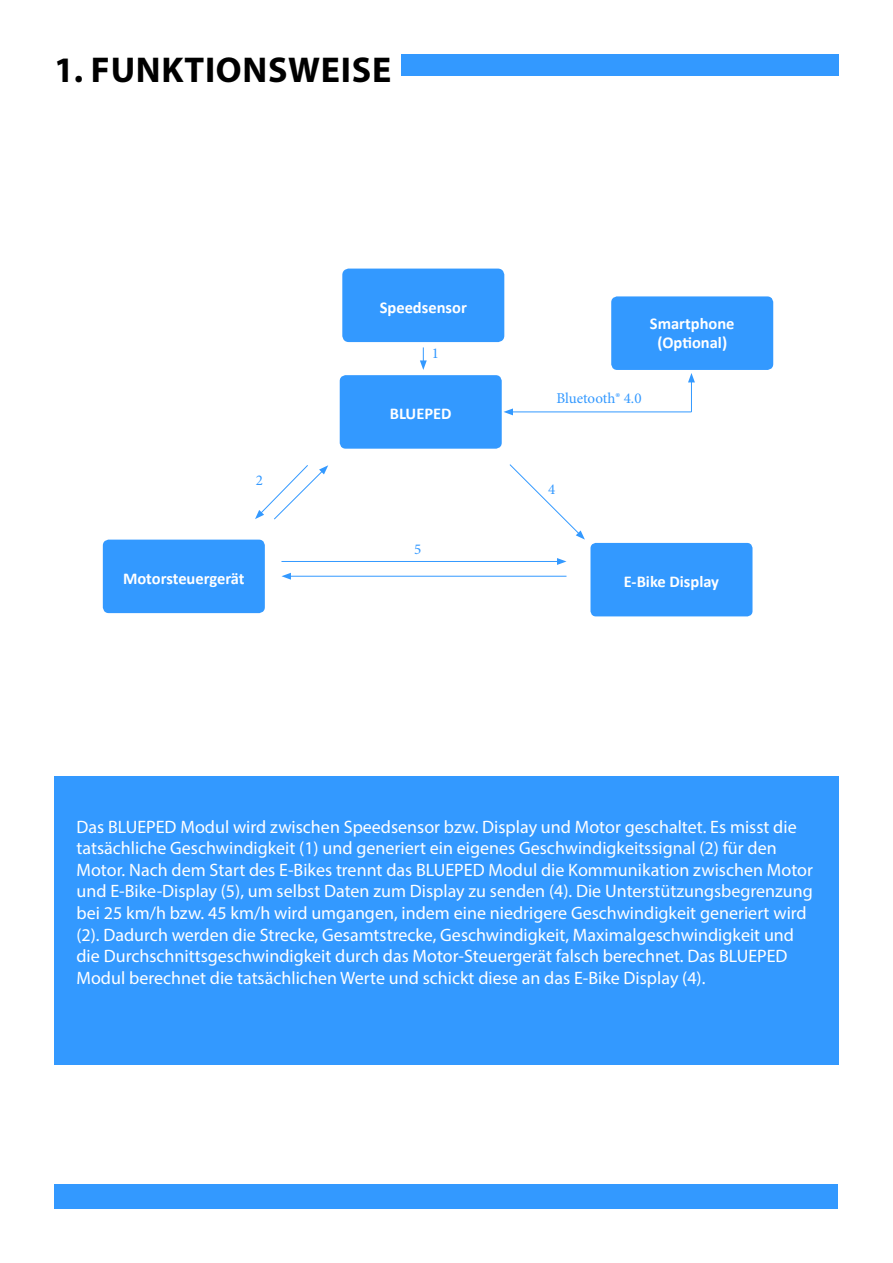
<style>
.page{position:relative;width:893px;height:1263px;background:#fff}
.page>*{position:absolute;margin:0;border:0;box-sizing:border-box;transform-origin:0 0}
.t1{font:700 36px "Myriad Pro";letter-spacing:.02em;color:#000}
.t2{font:18px/21.6px "Myriad Pro";color:#fff}
.t3{font:700 16.5px/19.8px "Calibri";color:#fff;text-align:center}
.t4{font:15px "Minion Pro";letter-spacing:-.005em;color:#39f}
</style>
<div class="page">
<div style="left:54px;top:1185px;width:783px;height:24px;background:#39f"></div>
<div style="left:401px;top:54px;width:438px;height:21px;background:#39f"></div>
<div style="left:54px;top:776px;width:785px;height:289px;background:#39f"></div>
<div style="left:342px;top:269px;width:162px;height:73px;background:#39f;border-radius:7px"></div>
<div style="left:340px;top:375px;width:162px;height:74px;background:#39f;border-radius:6px"></div>
<div style="left:103px;top:540px;width:162px;height:73px;background:#39f;border-radius:6px"></div>
<div style="left:590px;top:543px;width:162px;height:73px;background:#39f;border-radius:5px"></div>
<div style="left:611px;top:296px;width:162px;height:74px;background:#39f;border-radius:6px"></div>
<hr style="left:281px;top:561px;width:278px;height:1px;background:#39f">
<svg style="left:557px;top:558px;width:9px;height:7px"></svg>
<hr style="left:289px;top:576px;width:277px;height:1px;background:#39f">
<svg style="left:281px;top:573px;width:10px;height:7px"></svg>
<svg style="left:509px;top:464px;width:76px;height:76px"></svg>
<svg style="left:420px;top:347px;width:7px;height:23px"></svg>
<hr style="left:511px;top:411px;width:180px;height:1px;background:#39f">
<svg style="left:503px;top:408px;width:10px;height:7px"></svg>
<hr style="left:691px;top:380px;width:1px;height:32px;background:#39f">
<svg style="left:688px;top:373px;width:7px;height:9px"></svg>
<svg style="left:255px;top:465px;width:73px;height:55px"></svg>
<p class="t1" style="left:54px;top:46px;width:339px">1. FUNKTIONSWEISE</p>
<p class="t4" style="left:256px;top:470px;width:9px">2</p>
<p class="t3" style="left:380px;top:297px;width:89px">Speedsensor</p>
<p class="t4" style="left:432px;top:343px;width:9px">1</p>
<p class="t3" style="left:390px;top:403px;width:63px">BLUEPED</p>
<p class="t4" style="left:414px;top:539px;width:9px">5</p>
<p class="t3" style="left:650px;top:313px;width:86px">Smartphone (Optional)</p>
<p class="t4" style="left:556px;top:388px;width:87px">Bluetooth® 4.0</p>
<p class="t4" style="left:548px;top:479px;width:9px">4</p>
<p class="t3" style="left:123px;top:568px;width:123px">Motorsteuergerät</p>
<p class="t3" style="left:624px;top:571px;width:97px">E-Bike Display</p>
<p class="t2" style="left:76px;top:815px;width:738px">Das BLUEPED Modul wird zwischen Speedsensor bzw. Display und Motor geschaltet. Es misst die tatsächliche Geschwindigkeit (1) und generiert ein eigenes Geschwindigkeitssignal (2) für den Motor. Nach dem Start des E-Bikes trennt das BLUEPED Modul die Kommunikation zwischen Motor und E-Bike-Display (5), um selbst Daten zum Display zu senden (4). Die Unterstützungsbegrenzung bei 25 km/h bzw. 45 km/h wird umgangen, indem eine niedrigere Geschwindigkeit generiert wird (2). Dadurch werden die Strecke, Gesamtstrecke, Geschwindigkeit, Maximalgeschwindigkeit und die Durchschnittsgeschwindigkeit durch das Motor-Steuergerät falsch berechnet. Das BLUEPED Modul berechnet die tatsächlichen Werte und schickt diese an das E-Bike Display (4).</p>
</div>
